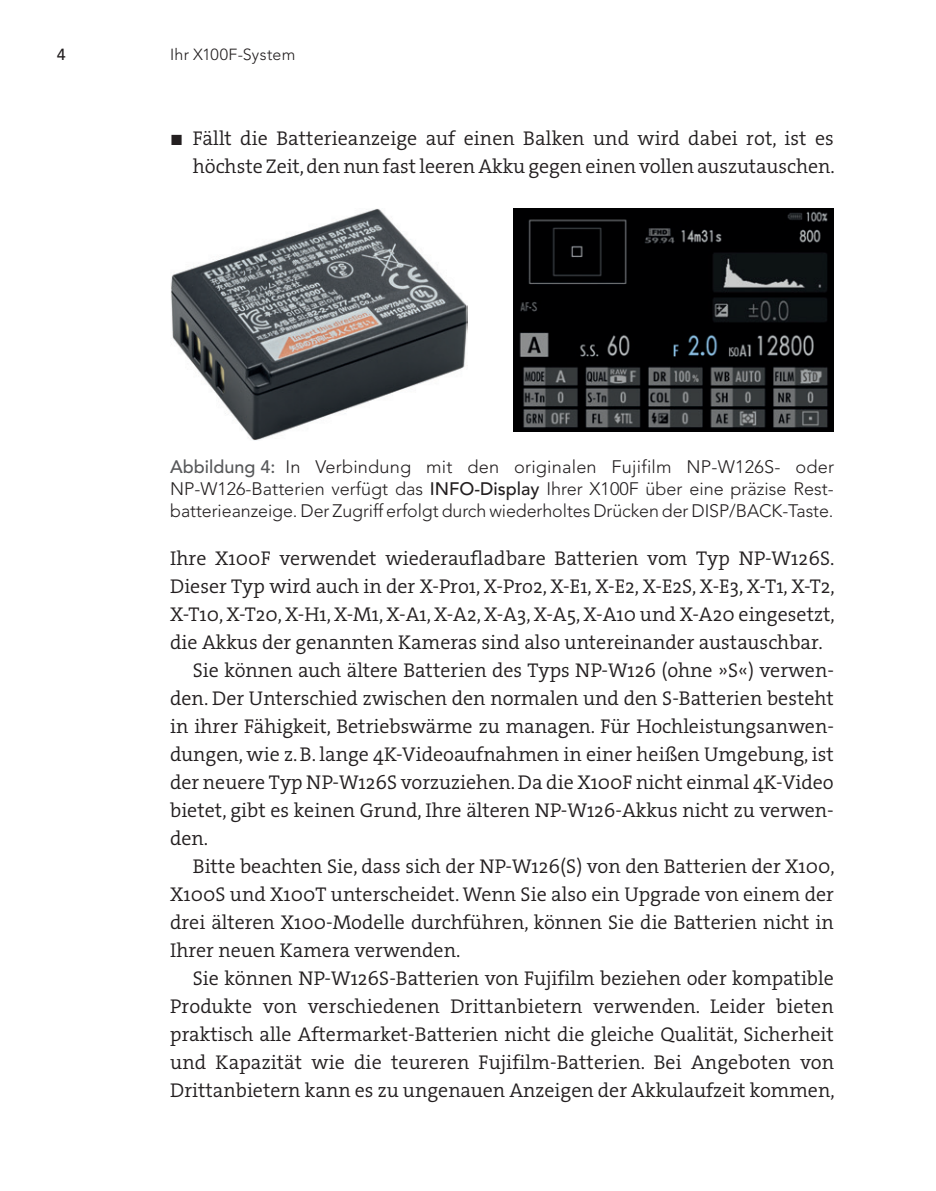
<style>
.page{position:relative;width:936px;height:1191px;background:#fff}
.page>*{position:absolute;margin:0;border:0;box-sizing:border-box;transform-origin:0 0}
._200_Standard{font:20px/28px "The Serif HP4 Se Lig";color:#231f20;text-align:justify}
._202_Standard_O_AO{font:20px/28px "The Serif HP4 Se Lig";color:#231f20;text-align:justify}
.t1{font:300 18px/22px "Avenir LT Pro";letter-spacing:-.005em;color:#231f20;text-align:justify}
.t2{font:300 16px "Avenir LT Pro";letter-spacing:.015em;color:#231f20}
.t3{font:500 16px "Avenir LT Pro";color:#231f20}
.s1{font-size:15px}
.s2{font-weight:500;color:#57585a}
.s3{font-weight:500}
</style>
<div class="page">
<img style="left:171px;top:208px;width:296px;height:232px">
<img style="left:514px;top:208px;width:319px;height:224px">
<p class="t3" style="left:57px;top:44px;width:10px">4</p>
<p class="t2" style="left:170px;top:45px;width:127px">Ihr X100F-System</p>
<p class="_200_Standard" style="left:170px;top:125px;width:666px;text-align:right"><span class="s1">■</span> Fällt die Batterieanzeige auf einen Balken und wird dabei rot, ist es höchste Zeit, den nun fast leeren Akku gegen einen vollen auszutauschen.</p>
<p class="t1" style="left:170px;top:456px;width:665px"><span class="s2">Abbildung 4:</span> In Verbindung mit den originalen Fujifilm NP-W126S- oder NP-W126-Batterien verfügt das <span class="s3">INFO-Display</span> Ihrer X100F über eine präzise Rest&shy;batterieanzeige. Der Zugriff erfolgt durch wiederholtes Drücken der DISP/BACK-Taste.</p>
<p class="_202_Standard_O_AO" style="left:170px;top:544px;width:666px">Ihre X100F verwendet wiederaufladbare Batterien vom Typ NP-W126S.<br>Dieser Typ wird auch in der X-Pro1, X-Pro2, X-E1, X-E2, X-E2S, X-E3, X-T1, X-T2, X-T10, X-T20, X-H1, X-M1, X-A1, X-A2, X-A3, X-A5, X-A10 und X-A20 eingesetzt, die Akkus der genannten Kameras sind also untereinander austauschbar.</p>
<p class="_200_Standard" style="left:170px;top:656px;width:665px;text-indent:23px">Sie können auch ältere Batterien des Typs NP-W126 (ohne »S«) verwen&shy;den. Der Unterschied zwischen den normalen und den S-Batterien besteht in ihrer Fähigkeit, Betriebswärme zu managen. Für Hochleistungsanwen&shy;dungen, wie z.B. lange 4K-Videoaufnahmen in einer heißen Umgebung, ist der neuere Typ NP-W126S vorzuziehen. Da die X100F nicht einmal 4K-Video bietet, gibt es keinen Grund, Ihre älteren NP-W126-Akkus nicht zu verwen&shy;den.</p>
<p class="_200_Standard" style="left:170px;top:852px;width:666px;text-indent:23px">Bitte beachten Sie, dass sich der NP-W126(S) von den Batterien der X100, X100S und X100T unterscheidet. Wenn Sie also ein Upgrade von einem der drei älteren X100-Modelle durchführen, können Sie die Batterien nicht in Ihrer neuen Kamera verwenden.</p>
<p class="_200_Standard" style="left:170px;top:964px;width:666px;text-indent:23px">Sie können NP-W126S-Batterien von Fujifilm beziehen oder kompatible Produkte von verschiedenen Drittanbietern verwenden. Leider bieten praktisch alle Aftermarket-Batterien nicht die gleiche Qualität, Sicherheit und Kapazität wie die teureren Fujifilm-Batterien. Bei Angeboten von Drittanbietern kann es zu ungenauen Anzeigen der Akkulaufzeit kommen,</p>
</div>
